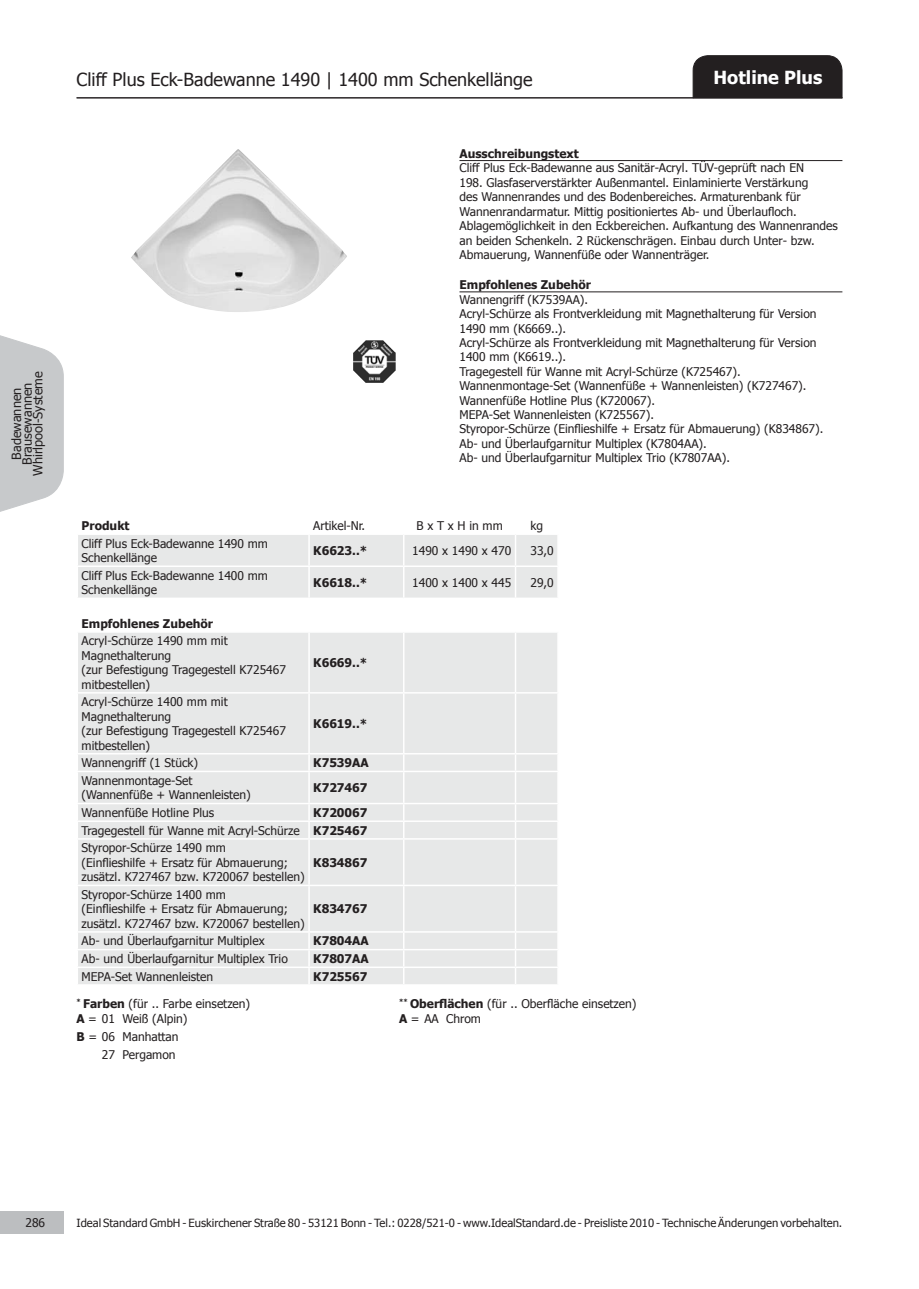
<style>
.page{position:relative;width:919px;height:1289px;background:#fff}
.page>*{position:absolute;margin:0;border:0;box-sizing:border-box;transform-origin:0 0}
.t1{font:18px "Tahoma";color:#231f20}
.t2{font:700 18px "Tahoma";color:#fff}
.t3{font:12.75px/10.6px "Tahoma";color:#231f20;text-align:center}
.t4{font:12px/14.4px "Tahoma";color:#231f20}
.t5{font:700 12px "Tahoma";color:#231f20}
.t6{font:11.25px "Tahoma";color:#231f20}
.s1{font-weight:700}
</style>
<div class="page">
<svg style="left:692px;top:55px;width:150px;height:44px;background:#292526"></svg>
<hr style="left:77px;top:97px;width:765px;height:1px;background:#231f20">
<div style="left:0;top:1211px;width:64px;height:22px;background:#bcbec0"></div>
<svg style="left:0;top:335px;width:64px;height:177px;background:#cecfd1"></svg>
<img style="left:131px;top:149px;width:216px;height:163px">
<img style="left:353px;top:340px;width:42px;height:43px">
<hr style="left:459px;top:160px;width:383px;height:1px;background:#231f20">
<hr style="left:459px;top:291px;width:383px;height:1px;background:#231f20">
<div style="left:78px;top:535px;width:479px;height:62px;background:#e7e8e8"></div>
<hr style="left:308px;top:535px;width:2px;height:30px;background:#fff">
<hr style="left:308px;top:567px;width:2px;height:30px;background:#fff">
<hr style="left:403px;top:535px;width:1px;height:30px;background:#fff">
<hr style="left:403px;top:567px;width:1px;height:30px;background:#fff">
<hr style="left:514px;top:535px;width:2px;height:30px;background:#fff">
<hr style="left:77px;top:565px;width:232px;height:2px;background:#fff">
<hr style="left:514px;top:567px;width:2px;height:30px;background:#fff">
<hr style="left:309px;top:565px;width:95px;height:2px;background:#fff">
<hr style="left:404px;top:565px;width:111px;height:2px;background:#fff">
<hr style="left:515px;top:565px;width:43px;height:2px;background:#fff">
<div style="left:78px;top:633px;width:479px;height:351px;background:#e7e8e8"></div>
<div style="left:78px;top:693px;width:479px;height:273px;background:#e7e8e8"></div>
<hr style="left:308px;top:632px;width:2px;height:60px;background:#fff">
<hr style="left:308px;top:693px;width:2px;height:60px;background:#fff">
<svg style="left:308px;top:754px;width:2px;height:16px"></svg>
<hr style="left:308px;top:772px;width:2px;height:30px;background:#fff">
<svg style="left:308px;top:804px;width:2px;height:34px"></svg>
<hr style="left:308px;top:839px;width:2px;height:45px;background:#fff">
<hr style="left:308px;top:886px;width:2px;height:45px;background:#fff">
<svg style="left:308px;top:932px;width:2px;height:52px"></svg>
<hr style="left:403px;top:632px;width:1px;height:60px;background:#fff">
<hr style="left:403px;top:693px;width:1px;height:60px;background:#fff">
<svg style="left:403px;top:754px;width:1px;height:16px"></svg>
<hr style="left:403px;top:772px;width:1px;height:30px;background:#fff">
<svg style="left:403px;top:804px;width:1px;height:34px"></svg>
<hr style="left:403px;top:839px;width:1px;height:45px;background:#fff">
<hr style="left:403px;top:886px;width:1px;height:45px;background:#fff">
<svg style="left:403px;top:932px;width:1px;height:52px"></svg>
<hr style="left:514px;top:632px;width:2px;height:60px;background:#fff">
<hr style="left:77px;top:692px;width:232px;height:1px;background:#fff">
<hr style="left:514px;top:693px;width:2px;height:60px;background:#fff">
<hr style="left:77px;top:753px;width:232px;height:1px;background:#fff">
<svg style="left:514px;top:754px;width:2px;height:16px"></svg>
<hr style="left:77px;top:770px;width:232px;height:2px;background:#fff">
<hr style="left:514px;top:772px;width:2px;height:30px;background:#fff">
<hr style="left:77px;top:802px;width:232px;height:2px;background:#fff">
<hr style="left:77px;top:820px;width:232px;height:2px;background:#fff">
<svg style="left:514px;top:804px;width:2px;height:34px"></svg>
<hr style="left:77px;top:838px;width:232px;height:1px;background:#fff">
<hr style="left:514px;top:839px;width:2px;height:45px;background:#fff">
<hr style="left:77px;top:884px;width:232px;height:2px;background:#fff">
<hr style="left:514px;top:886px;width:2px;height:45px;background:#fff">
<hr style="left:77px;top:931px;width:232px;height:1px;background:#fff">
<hr style="left:77px;top:948px;width:232px;height:2px;background:#fff">
<hr style="left:77px;top:966px;width:232px;height:2px;background:#fff">
<svg style="left:514px;top:932px;width:2px;height:52px"></svg>
<hr style="left:309px;top:692px;width:95px;height:1px;background:#fff">
<hr style="left:309px;top:753px;width:95px;height:1px;background:#fff">
<hr style="left:309px;top:770px;width:95px;height:2px;background:#fff">
<hr style="left:309px;top:802px;width:95px;height:2px;background:#fff">
<hr style="left:309px;top:820px;width:95px;height:2px;background:#fff">
<hr style="left:309px;top:838px;width:95px;height:1px;background:#fff">
<hr style="left:309px;top:884px;width:95px;height:2px;background:#fff">
<hr style="left:309px;top:931px;width:95px;height:1px;background:#fff">
<hr style="left:309px;top:948px;width:95px;height:2px;background:#fff">
<hr style="left:309px;top:966px;width:95px;height:2px;background:#fff">
<hr style="left:404px;top:692px;width:111px;height:1px;background:#fff">
<hr style="left:404px;top:753px;width:111px;height:1px;background:#fff">
<hr style="left:404px;top:770px;width:111px;height:2px;background:#fff">
<hr style="left:404px;top:802px;width:111px;height:2px;background:#fff">
<hr style="left:404px;top:820px;width:111px;height:2px;background:#fff">
<hr style="left:404px;top:838px;width:111px;height:1px;background:#fff">
<hr style="left:404px;top:884px;width:111px;height:2px;background:#fff">
<hr style="left:404px;top:931px;width:111px;height:1px;background:#fff">
<hr style="left:404px;top:948px;width:111px;height:2px;background:#fff">
<hr style="left:404px;top:966px;width:111px;height:2px;background:#fff">
<hr style="left:515px;top:692px;width:43px;height:1px;background:#fff">
<hr style="left:515px;top:753px;width:43px;height:1px;background:#fff">
<hr style="left:515px;top:770px;width:43px;height:2px;background:#fff">
<hr style="left:515px;top:802px;width:43px;height:2px;background:#fff">
<hr style="left:515px;top:820px;width:43px;height:2px;background:#fff">
<hr style="left:515px;top:838px;width:43px;height:1px;background:#fff">
<hr style="left:515px;top:884px;width:43px;height:2px;background:#fff">
<hr style="left:515px;top:931px;width:43px;height:1px;background:#fff">
<hr style="left:515px;top:948px;width:43px;height:2px;background:#fff">
<hr style="left:515px;top:966px;width:43px;height:2px;background:#fff">
<p class="t3" style="left:11px;top:476px;width:106px;rotate:-90deg">Badewannen<br>Brausewannen<br>Whirlpool-Systeme</p>
<h1 class="t1" style="left:77px;top:67px;width:457px">Cliff Plus Eck-Badewanne 1490 | 1400 mm Schenkellänge</h1>
<h1 class="t2" style="left:713px;top:64px;width:110px">Hotline Plus</h1>
<p class="t5" style="left:459px;top:145px;width:121px">Ausschreibungstext</p>
<p class="t4" style="left:459px;top:160px;width:380px">Cliff Plus Eck-Badewanne aus Sanitär-Acryl. TÜV-geprüft nach EN<br>198. Glasfaserverstärkter Außenmantel. Einlaminierte Verstärkung<br>des Wannenrandes und des Bodenbereiches. Armaturenbank für Wannenrandarmatur. Mittig positioniertes Ab- und Überlaufloch.<br>Ablagemöglichkeit in den Eckbereichen. Aufkantung des Wannenrandes an beiden Schenkeln. 2 Rückenschrägen. Einbau durch Unter- bzw.<br>Abmauerung, Wannenfüße oder Wannenträger.</p>
<p class="t5" style="left:459px;top:276px;width:133px">Empfohlenes Zubehör</p>
<p class="t4" style="left:459px;top:291px;width:365px">Wannengriff (K7539AA).<br>Acryl-Schürze als Frontverkleidung mit Magnethalterung für Version 1490 mm (K6669..).<br>Acryl-Schürze als Frontverkleidung mit Magnethalterung für Version 1400 mm (K6619..).<br>Tragegestell für Wanne mit Acryl-Schürze (K725467).<br>Wannenmontage-Set (Wannenfüße + Wannenleisten) (K727467).<br>Wannenfüße Hotline Plus (K720067).<br>MEPA-Set Wannenleisten (K725567).<br>Styropor-Schürze (Einflieshilfe + Ersatz für Abmauerung) (K834867).<br>Ab- und Überlaufgarnitur Multiplex (K7804AA).<br>Ab- und Überlaufgarnitur Multiplex Trio (K7807AA).</p>
<p class="t5" style="left:82px;top:517px;width:49px">Produkt</p>
<p class="t4" style="left:313px;top:517px;width:53px">Artikel-Nr.</p>
<p class="t4" style="left:416px;top:517px;width:88px">B x T x H in mm</p>
<p class="t4" style="left:530px;top:517px;width:14px">kg</p>
<p class="t4" style="left:82px;top:535px;width:188px">Cliff Plus Eck-Badewanne 1490 mm<br>Schenkellänge</p>
<p class="t5" style="left:313px;top:542px;width:56px">K6623..*</p>
<p class="t4" style="left:412px;top:542px;width:100px">1490 x 1490 x 470</p>
<p class="t4" style="left:530px;top:542px;width:25px">33,0</p>
<p class="t4" style="left:82px;top:567px;width:188px">Cliff Plus Eck-Badewanne 1400 mm<br>Schenkellänge</p>
<p class="t5" style="left:313px;top:574px;width:56px">K6618..*</p>
<p class="t4" style="left:412px;top:574px;width:100px">1400 x 1400 x 445</p>
<p class="t4" style="left:530px;top:574px;width:25px">29,0</p>
<p class="t5" style="left:82px;top:615px;width:133px">Empfohlenes Zubehör</p>
<p class="t4" style="left:82px;top:633px;width:206px">Acryl-Schürze 1490 mm mit<br>Magnethalterung<br>(zur Befestigung Tragegestell K725467 mitbestellen)</p>
<p class="t5" style="left:313px;top:654px;width:56px">K6669..*</p>
<p class="t4" style="left:82px;top:694px;width:206px">Acryl-Schürze 1400 mm mit<br>Magnethalterung<br>(zur Befestigung Tragegestell K725467 mitbestellen)</p>
<p class="t5" style="left:313px;top:715px;width:56px">K6619..*</p>
<p class="t4" style="left:82px;top:755px;width:118px">Wannengriff (1 Stück)</p>
<p class="t5" style="left:313px;top:754px;width:57px">K7539AA</p>
<p class="t4" style="left:82px;top:772px;width:171px">Wannenmontage-Set (Wannenfüße + Wannenleisten)</p>
<p class="t5" style="left:313px;top:779px;width:56px">K727467</p>
<p class="t4" style="left:82px;top:804px;width:134px">Wannenfüße Hotline Plus</p>
<p class="t4" style="left:82px;top:803px;width:287px;line-height:17.7px;text-align:justify;text-indent:232px"><span class="s1">K720067<br></span>Tragegestell für Wanne mit Acryl-Schürze <span class="s1">K725467<br></span>Styropor-Schürze 1490 mm</p>
<p class="t4" style="left:82px;top:854px;width:224px">(Einflieshilfe + Ersatz für Abmauerung; zusätzl. K727467 bzw. K720067 bestellen)</p>
<p class="t5" style="left:313px;top:854px;width:56px">K834867</p>
<p class="t4" style="left:82px;top:886px;width:224px">Styropor-Schürze 1400 mm<br>(Einflieshilfe + Ersatz für Abmauerung; zusätzl. K727467 bzw. K720067 bestellen)</p>
<p class="t5" style="left:313px;top:900px;width:56px">K834767</p>
<p class="t4" style="left:82px;top:933px;width:184px">Ab- und Überlaufgarnitur Multiplex</p>
<p class="t5" style="left:313px;top:932px;width:57px">K7804AA</p>
<p class="t4" style="left:82px;top:950px;width:208px">Ab- und Überlaufgarnitur Multiplex Trio</p>
<p class="t5" style="left:313px;top:950px;width:57px">K7807AA</p>
<p class="t4" style="left:82px;top:968px;width:133px">MEPA-Set Wannenleisten</p>
<p class="t5" style="left:313px;top:967px;width:56px">K725567</p>
<p class="t4" style="left:77px;top:994px;width:175px;line-height:15.8px"><sup>*</sup> <span class="s1">Farben</span> (für .. Farbe einsetzen)<br><span class="s1">A</span> = 01 Weiß (Alpin)</p>
<p class="t4" style="left:77px;top:1027px;width:103px;line-height:17.7px;text-align:right"><span class="s1">B</span> = 06 Manhattan<br>27 Pergamon</p>
<p class="t4" style="left:399px;top:994px;width:239px;line-height:15.8px"><sup>**</sup> <span class="s1">Oberflächen</span> (für .. Oberfläche einsetzen)<br><span class="s1">A</span> = AA Chrom</p>
<p class="t4" style="left:26px;top:1214px;width:21px">286</p>
<p class="t6" style="left:77px;top:1215px;width:767px">Ideal Standard GmbH - Euskirchener Straße 80 - 53121 Bonn - Tel.: 0228/521-0 - www.IdealStandard.de - Preisliste 2010 - Technische Änderungen vorbehalten.</p>
</div>
